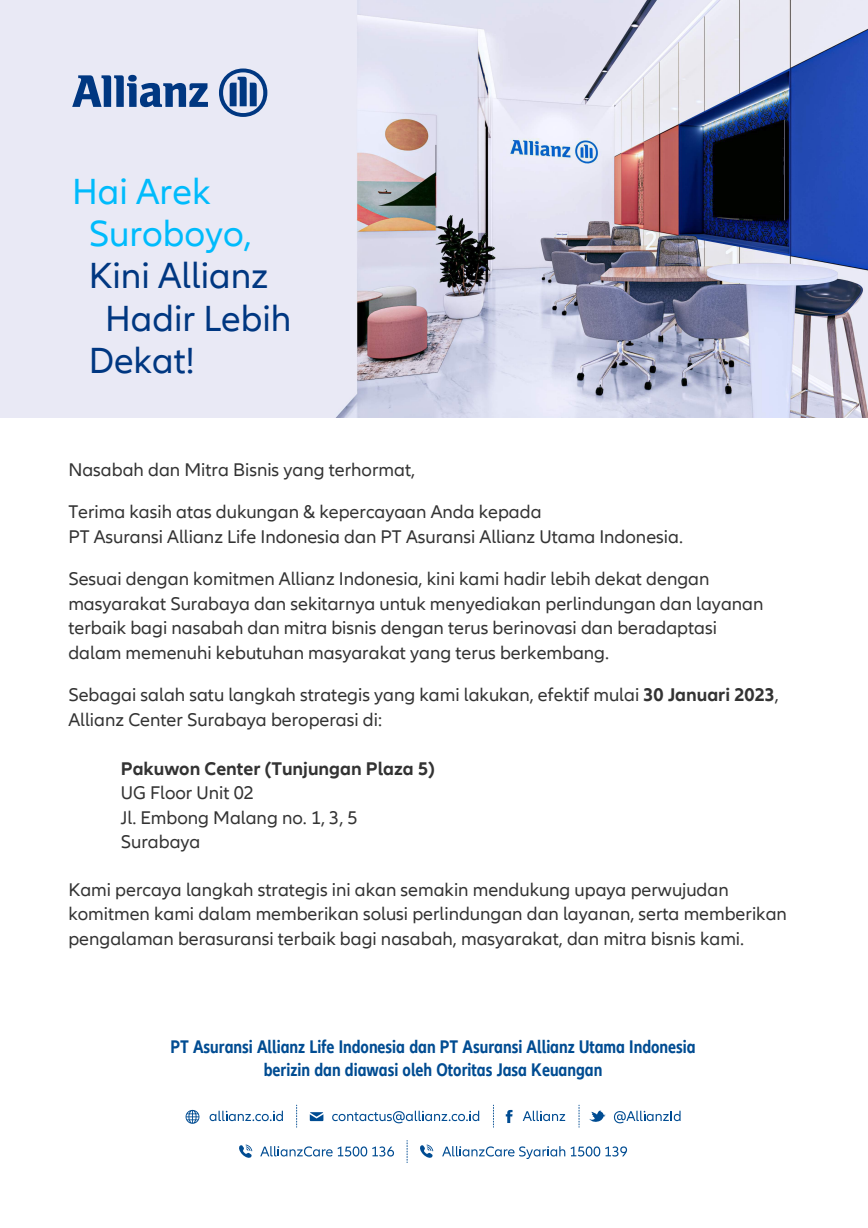
<style>
.page{position:relative;width:868px;height:1228px;background:#fff}
.page>*{position:absolute;margin:0;border:0;box-sizing:border-box;transform-origin:0 0}
.t1{font:37.45px "Allianz Neo";color:#003781}
.t2{font:37.45px/42.1px "Allianz Neo";color:#00bbfc}
.t3{font:18.9px/24.5px "Allianz Neo";color:#333}
.t4{font:700 18.9px "Allianz Neo";color:#333}
.t5{font:700 condensed 18.76px/22.5px "Allianz Neo";color:#004c92;text-align:center}
.s1{font-weight:700}
</style>
<div class="page">
<img style="left:0;top:0;width:868px;height:418px">
<svg style="left:210px;top:1111px;width:73px;height:10px"></svg>
<svg style="left:332px;top:1111px;width:147px;height:12px"></svg>
<svg style="left:523px;top:1111px;width:42px;height:10px"></svg>
<svg style="left:614px;top:1111px;width:67px;height:12px"></svg>
<svg style="left:186px;top:1110px;width:13px;height:14px"></svg>
<svg style="left:506px;top:1110px;width:7px;height:13px"></svg>
<svg style="left:589px;top:1110px;width:16px;height:12px"></svg>
<svg style="left:310px;top:1112px;width:13px;height:9px"></svg>
<svg style="left:296px;top:1105px;width:1px;height:22px"></svg>
<svg style="left:493px;top:1105px;width:1px;height:22px"></svg>
<svg style="left:579px;top:1105px;width:1px;height:22px"></svg>
<svg style="left:260px;top:1146px;width:134px;height:10px"></svg>
<svg style="left:442px;top:1146px;width:123px;height:13px"></svg>
<svg style="left:571px;top:1146px;width:56px;height:10px"></svg>
<svg style="left:420px;top:1144px;width:13px;height:14px"></svg>
<svg style="left:239px;top:1144px;width:13px;height:14px"></svg>
<svg style="left:407px;top:1140px;width:1px;height:23px"></svg>
<svg style="left:72px;top:75px;width:136px;height:32px;background:#708cb8"></svg>
<svg style="left:219px;top:68px;width:48px;height:49px;background:#7c96be"></svg>
<h1 class="t2" style="left:89px;top:172px;width:165px;text-indent:-16px">Hai Arek<br>Suroboyo,</h1>
<h1 class="t1" style="left:89px;top:255px;width:181px">Kini Allianz</h1>
<h1 class="t1" style="left:105px;top:297px;width:188px">Hadir Lebih</h1>
<h1 class="t1" style="left:89px;top:339px;width:107px">Dekat!</h1>
<p class="t3" style="left:68px;top:458px;width:348px">Nasabah dan Mitra Bisnis yang terhormat,</p>
<p class="t3" style="left:68px;top:500px;width:616px">Terima kasih atas dukungan &amp; kepercayaan Anda kepada<br>PT Asuransi Allianz Life Indonesia dan PT Asuransi Allianz Utama Indonesia.</p>
<p class="t3" style="left:68px;top:567px;width:697px">Sesuai dengan komitmen Allianz Indonesia, kini kami hadir lebih dekat dengan masyarakat Surabaya dan sekitarnya untuk menyediakan perlindungan dan layanan terbaik bagi nasabah dan mitra bisnis dengan terus berinovasi dan beradaptasi dalam memenuhi kebutuhan masyarakat yang terus berkembang.</p>
<p class="t3" style="left:68px;top:683px;width:712px">Sebagai salah satu langkah strategis yang kami lakukan, efektif mulai <span class="s1">30 Januari 2023</span>,<br>Allianz Center Surabaya beroperasi di:</p>
<p class="t4" style="left:121px;top:757px;width:316px">Pakuwon Center (Tunjungan Plaza 5)</p>
<p class="t3" style="left:121px;top:781px;width:238px">UG Floor Unit 02<br>Jl. Embong Malang no. 1, 3, 5<br>Surabaya</p>
<p class="t3" style="left:68px;top:878px;width:720px">Kami percaya langkah strategis ini akan semakin mendukung upaya perwujudan komitmen kami dalam memberikan solusi perlindungan dan layanan, serta memberikan pengalaman berasuransi terbaik bagi nasabah, masyarakat, dan mitra bisnis kami.</p>
<p class="t5" style="left:170px;top:1036px;width:527px">PT Asuransi Allianz Life Indonesia dan PT Asuransi Allianz Utama Indonesia berizin dan diawasi oleh Otoritas Jasa Keuangan</p>
</div>
